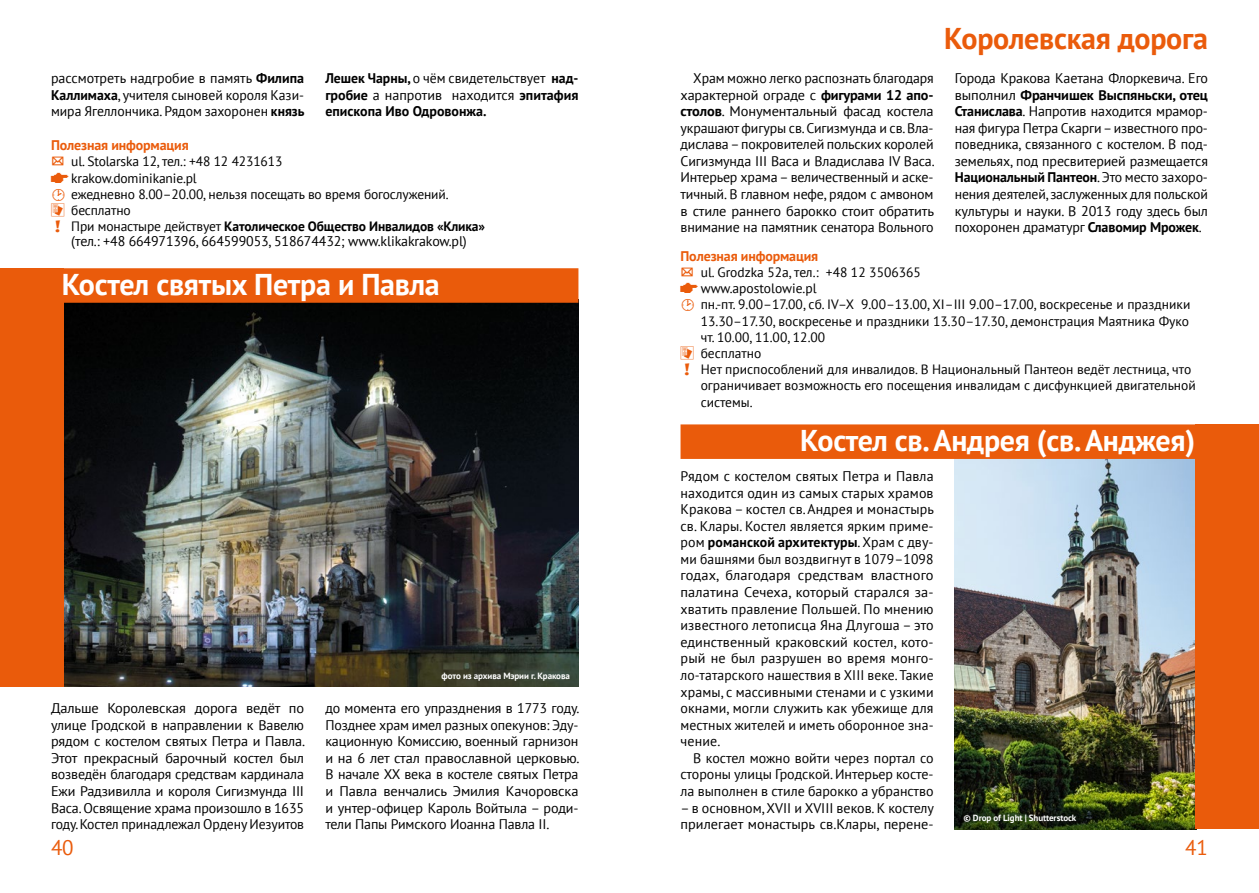
<style>
.page{position:relative;width:1259px;height:893px;background:#fff}
.page>*{position:absolute;margin:0;border:0;box-sizing:border-box;transform-origin:0 0}
.t1{font:700 30px "PT Sans";letter-spacing:-.01em;color:#fff}
.t2{font:700 30px "PT Sans";letter-spacing:-.01em;color:#ea5b0b}
.t3{font:21px "PT Sans";color:#ea5b0b}
.t4{font:13.95px/16.6px "PT Sans";letter-spacing:-.01em;color:#000;text-align:justify}
.t5{font:700 13.95px/16.6px "PT Sans";color:#000;text-align:justify}
.t6{font:700 13.95px "PT Sans";letter-spacing:-.01em;color:#ea5b0b}
.t7{font:13.5px "PT Sans";color:#000}
.t8{font:700 13.5px "PT Sans";letter-spacing:-.01em;color:#000}
.t9{font:700 9px "PT Sans";letter-spacing:-.01em;color:#fff}
.s1{font-weight:700}
.s2{font-weight:400}
.s3{font-family:"ikonki";color:#ea5b0b}
.s4{font-family:"Bezdroza";color:#ea5b0b}
</style>
<div class="page">
<img style="left:64px;top:303px;width:514px;height:384px">
<img style="left:955px;top:459px;width:240px;height:370px">
<div style="left:0;top:268px;width:64px;height:419px;background:#ea5b0b"></div>
<div style="left:1195px;top:424px;width:64px;height:405px;background:#ea5b0b"></div>
<div style="left:51px;top:268px;width:527px;height:35px;background:#ea5b0b"></div>
<div style="left:680px;top:424px;width:528px;height:35px;background:#ea5b0b"></div>
<h1 class="t2" style="left:944px;top:19px;width:265px">Королевская дорога</h1>
<p class="t4" style="left:51px;top:69px;width:255px">рассмотреть надгробие в память <span class="s1">Филипа Каллимаха</span>, учителя сыновей короля Кази&shy;мира Ягеллончика. Рядом захоронен <span class="s1">князь</span></p>
<p class="t5" style="left:325px;top:69px;width:254px">Лешек Чарны, <span class="s2">о чём свидетельствует</span> над&shy;гробие <span class="s2">а напротив находится</span> эпитафия епископа Иво Одровонжа.</p>
<p class="t4" style="left:680px;top:69px;width:256px;text-indent:13px">Храм можно легко распознать благодаря характерной ограде с <span class="s1">фигурами 12 апо&shy;столов</span>. Монументальный фасад костела украшают фигуры св. Сигизмунда и св. Вла&shy;дислава – покровителей польских королей Сигизмунда III Васа и Владислава IV Васа.<br>Интерьер храма – величественный и аске&shy;тичный. В главном нефе, рядом с амвоном в стиле раннего барокко стоит обратить внимание на памятник сенатора Вольного</p>
<p class="t4" style="left:955px;top:69px;width:254px">Города Кракова Каетана Флоркевича. Его выполнил <span class="s1">Франчишек Выспяньски, отец Станислава</span>. Напротив находится мрамор&shy;ная фигура Петра Скарги – известного про&shy;поведника, связанного с костелом. В под&shy;земельях, под пресвитерией размещается <span class="s1">Национальный Пантеон</span>. Это место захоро&shy;нения деятелей, заслуженных для польской культуры и науки. В 2013 году здесь был похоронен драматург <span class="s1">Славомир Мрожек</span>.</p>
<p class="t6" style="left:51px;top:136px;width:139px">Полезная информация</p>
<p class="t7" style="left:51px;top:153px;width:233px"><sup>'</sup> ul. Stolarska 12, тел.: +48 12 4231613</p>
<p class="t7" style="left:51px;top:169px;width:147px"><span class="s3">°</span> krakow.dominikanie.pl</p>
<p class="t7" style="left:51px;top:185px;width:399px"><span class="s4">›</span> ежедневно 8.00–20.00, нельзя посещать во время богослужений.</p>
<p class="t7" style="left:71px;top:202px;width:61px">бесплатно</p>
<p class="t8" style="left:71px;top:218px;width:415px"><span class="s2">При монастыре действует</span> Католическое Общество Инвалидов «Клика»</p>
<p class="t4" style="left:71px;top:233px;width:397px">(тел.: +48 664971396, 664599053, 518674432; www.klikakrakow.pl)</p>
<p class="t6" style="left:680px;top:247px;width:139px">Полезная информация</p>
<p class="t7" style="left:680px;top:264px;width:242px"><sup>'</sup> ul. Grodzka 52a, тел.: +48 12 3506365</p>
<p class="t7" style="left:680px;top:280px;width:138px"><span class="s3">°</span>www.apostolowie.pl</p>
<p class="t7" style="left:680px;top:296px;width:511px"><span class="s4">›</span> пн.-пт. 9.00–17.00, сб. IV–X 9.00–13.00, XI–III 9.00–17.00, воскресенье и праздники</p>
<p class="t7" style="left:701px;top:312px;width:490px">13.30–17.30, воскресенье и праздники 13.30–17.30, демонстрация Маятника Фуко</p>
<p class="t7" style="left:701px;top:328px;width:126px">чт. 10.00, 11.00, 12.00</p>
<p class="t7" style="left:701px;top:345px;width:62px">бесплатно</p>
<p class="t7" style="left:701px;top:361px;width:492px">Нет приспособлений для инвалидов. В Национальный Пантеон ведёт лестница, что</p>
<p class="t7" style="left:701px;top:377px;width:496px">ограничивает возможность его посещения инвалидам с дисфункцией двигательной</p>
<p class="t7" style="left:701px;top:393px;width:53px">системы.</p>
<h1 class="t1" style="left:62px;top:265px;width:379px">Костел святых Петра и Павла</h1>
<p class="t9" style="left:441px;top:670px;width:130px">фото из архива Мэрии г. Кракова</p>
<p class="t4" style="left:51px;top:700px;width:256px">Дальше Королевская дорога ведёт по улице Гродской в направлении к Вавелю рядом с костелом святых Петра и Павла.<br>Этот прекрасный барочный костел был возведён благодаря средствам кардинала Ежи Радзивилла и короля Сигизмунда III Васа. Освящение храма произошло в 1635 году. Костел принадлежал Ордену Иезуитов</p>
<p class="t4" style="left:325px;top:700px;width:256px">до момента его упразднения в 1773 году.<br>Позднее храм имел разных опекунов: Эду&shy;кационную Комиссию, военный гарнизон и на 6 лет стал православной церковью.<br>В начале XX века в костеле святых Петра и Павла венчались Эмилия Качоровска и унтер-офицер Кароль Войтыла – роди&shy;тели Папы Римского Иоанна Павла II.</p>
<h1 class="t1" style="left:800px;top:421px;width:396px">Костел св. Андрея (св. Анджея)</h1>
<p class="t4" style="left:680px;top:467px;width:255px">Рядом с костелом святых Петра и Павла находится один из самых старых храмов Кракова – костел св. Андрея и монастырь св. Клары. Костел является ярким приме&shy;ром <span class="s1">романской архитектуры</span>. Храм с дву&shy;ми башнями был воздвигнут в 1079–1098 годах, благодаря средствам властного палатина Сечеха, который старался за&shy;хватить правление Польшей. По мнению известного летописца Яна Длугоша – это единственный краковский костел, кото&shy;рый не был разрушен во время монго&shy;ло-татарского нашествия в XIII веке. Такие храмы, с массивными стенами и с узкими окнами, могли служить как убежище для местных жителей и иметь оборонное зна&shy;чение.</p>
<p class="t4" style="left:680px;top:749px;width:254px;text-indent:13px">В костел можно войти через портал со стороны улицы Гродской. Интерьер косте&shy;ла выполнен в стиле барокко а убранство</p>
<p class="t4" style="left:680px;top:799px;width:255px">– в основном, XVII и XVIII веков. К костелу прилегает монастырь св.Клары, перене-</p>
<p class="t9" style="left:963px;top:812px;width:114px">© Drop of Light | Shutterstock</p>
<h2 class="t3" style="left:51px;top:834px;width:24px">40</h2>
<h2 class="t3" style="left:1185px;top:834px;width:24px">41</h2>
</div>
